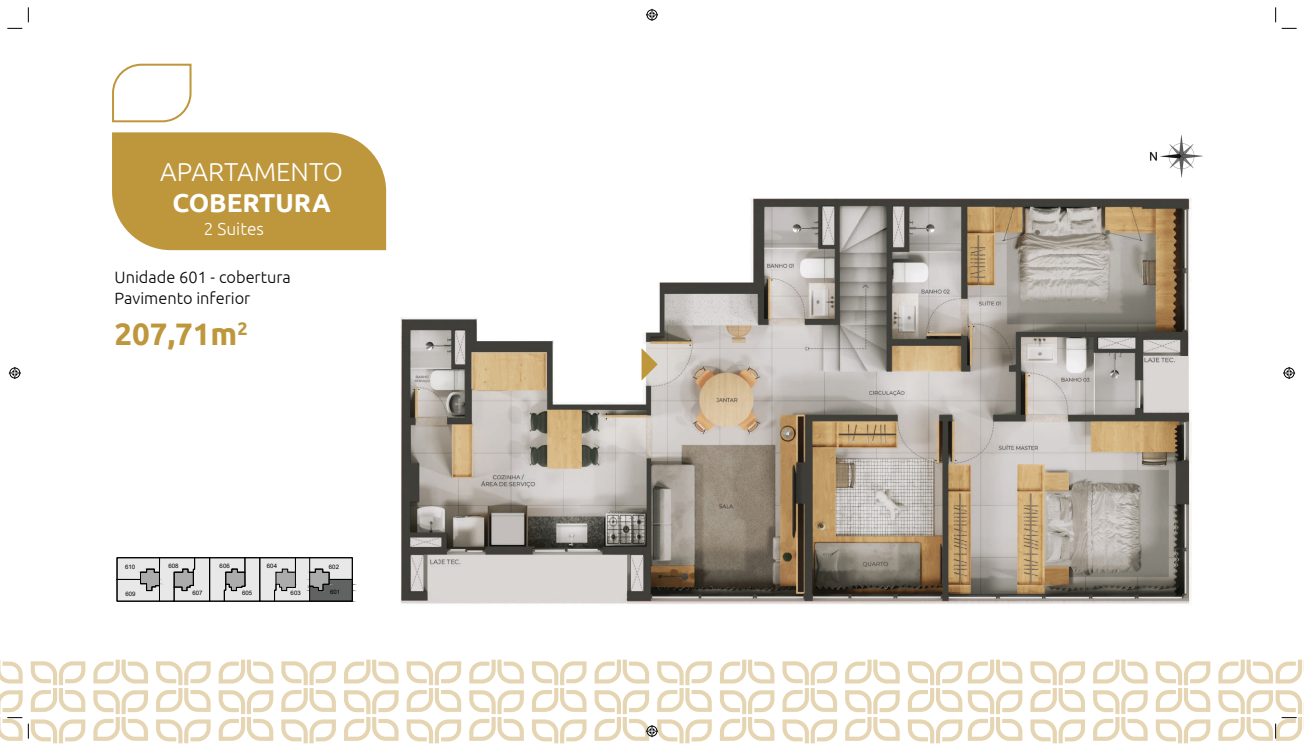
<style>
.page{position:relative;width:1304px;height:746px;background:#fff}
.page>*{position:absolute;margin:0;border:0;box-sizing:border-box;transform-origin:0 0}
.t1{font:700 31.1px "Ubuntu";color:#be973d}
.t2{font:300 26px "Ubuntu";color:#fff}
.t3{font:700 26px "Ubuntu";color:#fff}
.t4{font:300 17.3px "Ubuntu";color:#fff}
.t5{font:300 16.4px/20.7px "Ubuntu";color:#020304}
.t6{font:6.1px "Arial";color:#000}
.t7{font:6.1px "Arial";color:#020304}
</style>
<div class="page">
<img style="left:312px;top:188px;width:923px;height:556px">
<div style="left:112px;top:132px;width:274px;height:118px;background:#be973d"></div>
<svg style="left:112px;top:63px;width:80px;height:60px"></svg>
<svg style="left:116px;top:557px;width:237px;height:44px;background:#b8b7b8"></svg>
<img style="left:1149px;top:135px;width:54px;height:43px">
<svg style="left:642px;top:348px;width:16px;height:32px"></svg>
<svg style="left:93px;top:659px;width:55px;height:24px"></svg>
<svg style="left:156px;top:661px;width:55px;height:50px"></svg>
<svg style="left:219px;top:659px;width:54px;height:24px"></svg>
<svg style="left:281px;top:661px;width:55px;height:50px"></svg>
<svg style="left:344px;top:659px;width:55px;height:24px"></svg>
<svg style="left:407px;top:661px;width:54px;height:50px"></svg>
<svg style="left:469px;top:659px;width:55px;height:24px"></svg>
<svg style="left:532px;top:661px;width:54px;height:50px"></svg>
<svg style="left:720px;top:659px;width:54px;height:24px"></svg>
<svg style="left:782px;top:661px;width:55px;height:50px"></svg>
<svg style="left:845px;top:659px;width:55px;height:24px"></svg>
<svg style="left:908px;top:661px;width:54px;height:50px"></svg>
<svg style="left:93px;top:690px;width:55px;height:50px"></svg>
<svg style="left:156px;top:719px;width:55px;height:24px"></svg>
<svg style="left:219px;top:690px;width:54px;height:50px"></svg>
<svg style="left:281px;top:719px;width:55px;height:24px"></svg>
<svg style="left:344px;top:690px;width:55px;height:50px"></svg>
<svg style="left:407px;top:719px;width:54px;height:24px"></svg>
<svg style="left:469px;top:690px;width:55px;height:50px"></svg>
<svg style="left:532px;top:719px;width:54px;height:24px"></svg>
<svg style="left:720px;top:690px;width:54px;height:50px"></svg>
<svg style="left:782px;top:719px;width:55px;height:24px"></svg>
<svg style="left:845px;top:690px;width:55px;height:50px"></svg>
<svg style="left:908px;top:719px;width:54px;height:24px"></svg>
<svg style="left:968px;top:659px;width:54px;height:24px"></svg>
<svg style="left:1030px;top:661px;width:55px;height:50px"></svg>
<svg style="left:1093px;top:659px;width:55px;height:24px"></svg>
<svg style="left:1156px;top:661px;width:54px;height:50px"></svg>
<svg style="left:968px;top:690px;width:54px;height:50px"></svg>
<svg style="left:1030px;top:719px;width:55px;height:24px"></svg>
<svg style="left:1093px;top:690px;width:55px;height:50px"></svg>
<svg style="left:1156px;top:719px;width:54px;height:24px"></svg>
<svg style="left:1218px;top:659px;width:86px;height:24px"></svg>
<svg style="left:7px;top:28px;width:15px;height:1px"></svg>
<svg style="left:1282px;top:28px;width:15px;height:1px"></svg>
<svg style="left:28px;top:7px;width:1px;height:15px"></svg>
<svg style="left:0;top:660px;width:85px;height:83px"></svg>
<svg style="left:1275px;top:7px;width:1px;height:15px"></svg>
<svg style="left:1218px;top:690px;width:86px;height:50px"></svg>
<svg style="left:646px;top:9px;width:12px;height:12px"></svg>
<svg style="left:595px;top:659px;width:117px;height:84px"></svg>
<svg style="left:9px;top:367px;width:12px;height:12px"></svg>
<svg style="left:1283px;top:367px;width:12px;height:12px"></svg>
<h2 class="t2" style="left:160px;top:156px;width:184px">APARTAMENTO</h2>
<h2 class="t3" style="left:172px;top:187px;width:160px">COBERTURA</h2>
<p class="t4" style="left:204px;top:218px;width:62px">2 Suites</p>
<p class="t5" style="left:115px;top:266px;width:178px">Unidade 601 - cobertura<br>Pavimento inferior</p>
<h1 class="t1" style="left:115px;top:315px;width:135px">207,71m<sup>2</sup></h1>
<p class="t6" style="left:125px;top:562px;width:12px">610</p>
<p class="t6" style="left:168px;top:561px;width:12px">608</p>
<p class="t7" style="left:126px;top:589px;width:12px">609</p>
<p class="t6" style="left:192px;top:588px;width:12px">607</p>
<p class="t6" style="left:220px;top:561px;width:12px">606</p>
<p class="t6" style="left:242px;top:588px;width:12px">605</p>
<p class="t6" style="left:267px;top:561px;width:12px">604</p>
<p class="t6" style="left:291px;top:588px;width:12px">603</p>
<p class="t7" style="left:329px;top:562px;width:12px">602</p>
<p class="t6" style="left:330px;top:587px;width:12px">601</p>
</div>
